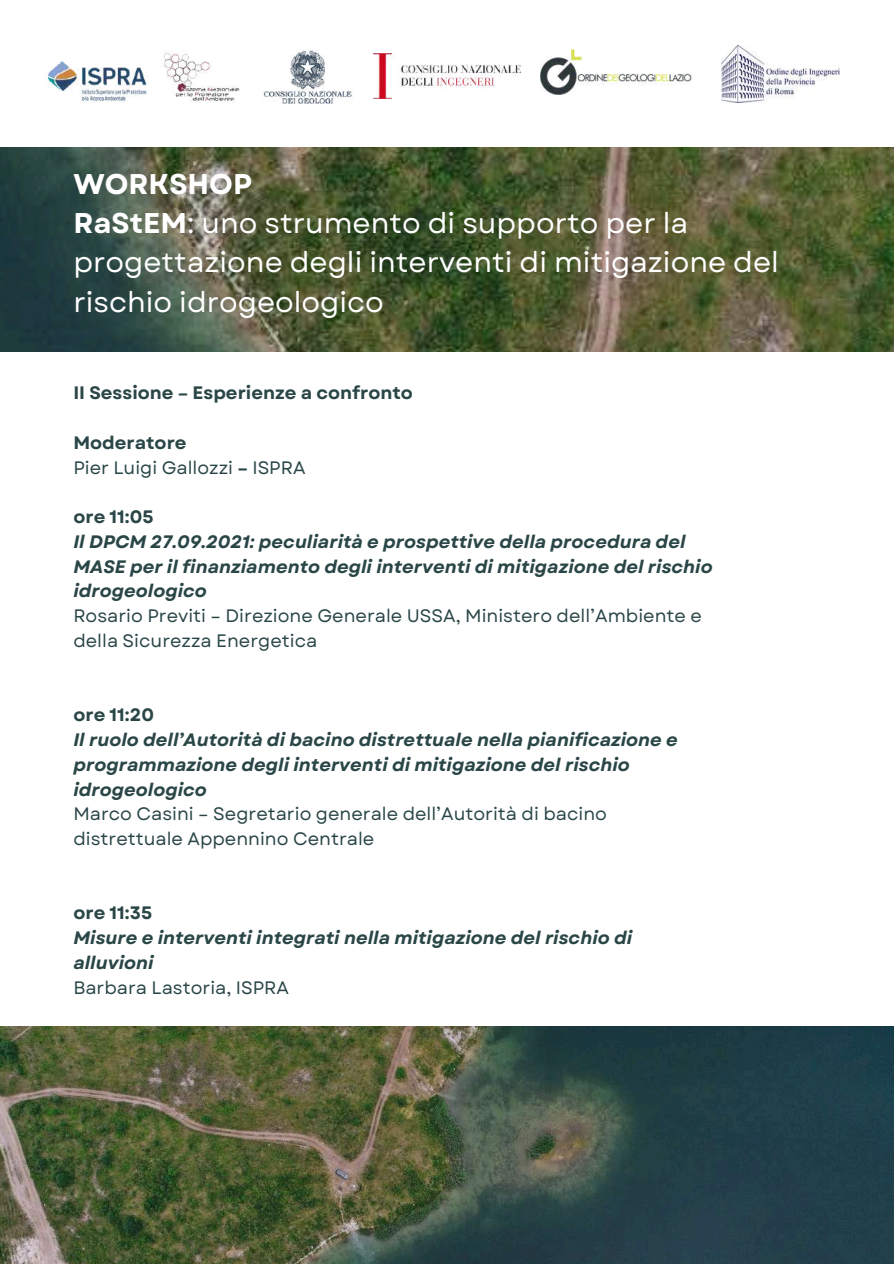
<style>
.page{position:relative;width:894px;height:1264px;background:#fff}
.page>*{position:absolute;margin:0;border:0;box-sizing:border-box;transform-origin:0 0}
.t1{font:28.5px/39.3px "Garet";color:#fff}
.t2{font:italic 700 18px/24.8px "Garet";color:#2a4647}
.t3{font:18px/24.8px "Garet";color:#2a4647}
.t4{font:700 18px "Garet";color:#2a4647}
.s1{font-weight:700}
</style>
<div class="page">
<img style="left:0;top:147px;width:893px;height:205px">
<img style="left:0;top:1026px;width:893px;height:237px">
<img style="left:373px;top:53px;width:147px;height:45px">
<img style="left:47px;top:51px;width:193px;height:51px">
<img style="left:263px;top:50px;width:90px;height:54px">
<img style="left:540px;top:50px;width:151px;height:45px">
<img style="left:721px;top:46px;width:118px;height:56px">
<h1 class="t1" style="left:73px;top:164px;width:706px"><span class="s1">WORKSHOP<br>RaStEM</span>: uno strumento di supporto per la progettazione degli interventi di mitigazione del rischio idrogeologico</h1>
<p class="t4" style="left:73px;top:380px;width:341px">II Sessione – Esperienze a confronto</p>
<p class="t3" style="left:73px;top:430px;width:234px"><span class="s1">Moderatore<br></span>Pier Luigi Gallozzi <span class="s1">–</span> ISPRA</p>
<p class="t4" style="left:73px;top:504px;width:82px">ore 11:05</p>
<p class="t2" style="left:73px;top:529px;width:640px">Il DPCM 27.09.2021: peculiarità e prospettive della procedura del<br>MASE per il finanziamento degli interventi di mitigazione del rischio idrogeologico</p>
<p class="t3" style="left:73px;top:603px;width:630px">Rosario Previti – Direzione Generale USSA, Ministero dell’Ambiente e della Sicurezza Energetica</p>
<p class="t4" style="left:73px;top:702px;width:82px">ore 11:20</p>
<p class="t2" style="left:73px;top:727px;width:606px">Il ruolo dell’Autorità di bacino distrettuale nella pianificazione e programmazione degli interventi di mitigazione del rischio idrogeologico</p>
<p class="t3" style="left:73px;top:801px;width:535px">Marco Casini – Segretario generale dell’Autorità di bacino distrettuale Appennino Centrale</p>
<p class="t4" style="left:73px;top:900px;width:80px">ore 11:35</p>
<p class="t2" style="left:73px;top:925px;width:560px">Misure e interventi integrati nella mitigazione del rischio di alluvioni</p>
<p class="t3" style="left:73px;top:975px;width:217px">Barbara Lastoria, ISPRA</p>
</div>
